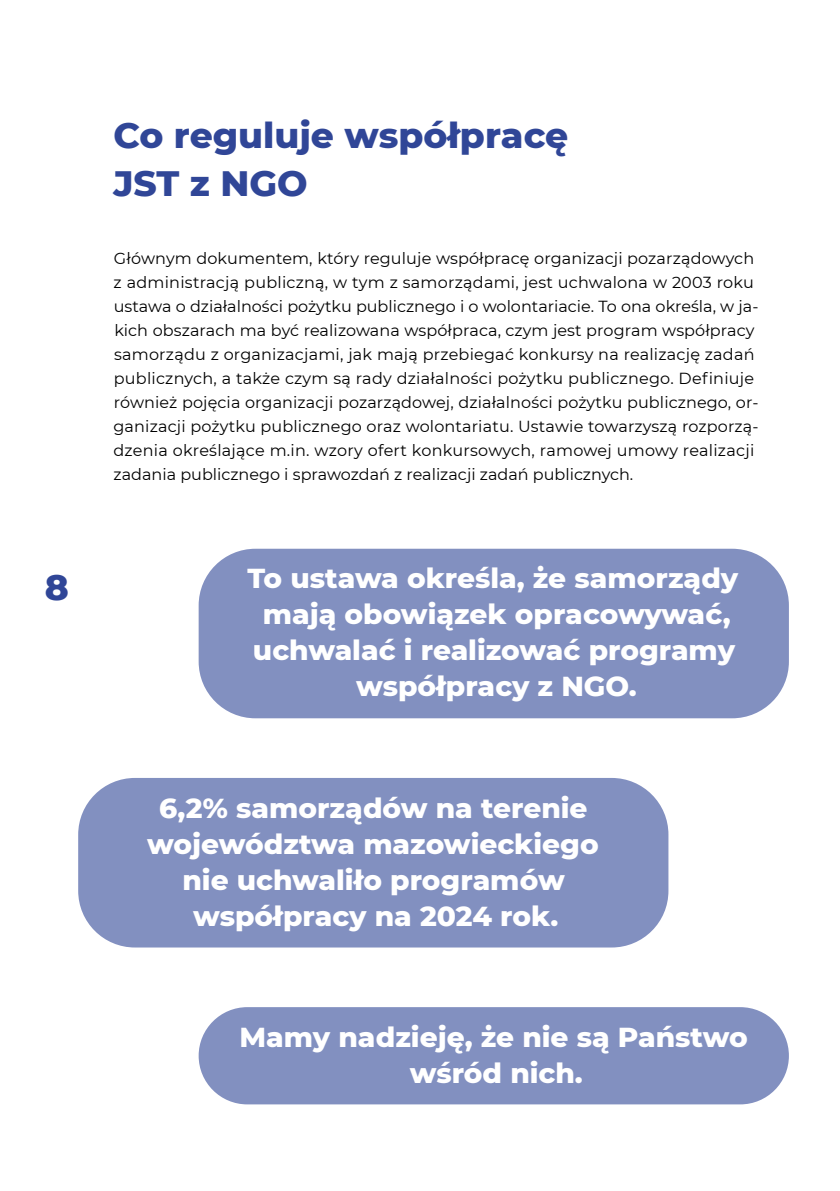
<style>
.page{position:relative;width:840px;height:1191px;background:#fff}
.page>*{position:absolute;margin:0;border:0;box-sizing:border-box;transform-origin:0 0}
.t1{font:800 36px/48px "Montserrat";color:#304697}
.t2{font:800 28px/36px "Montserrat";color:#fff;text-align:center}
.t3{font:16px/24px "Montserrat";letter-spacing:.005em;color:#000}
</style>
<div class="page">
<div style="left:198px;top:549px;width:590px;height:169px;background:#8290c0;border-radius:57px"></div>
<div style="left:78px;top:778px;width:590px;height:169px;background:#8290c0;border-radius:57px"></div>
<div style="left:198px;top:1007px;width:590px;height:97px;background:#8290c0;border-radius:49px"></div>
<h1 class="t1" style="left:45px;top:561px;width:26px">8</h1>
<h1 class="t1" style="left:113px;top:109px;width:456px">Co reguluje współpracę<br>JST z NGO</h1>
<p class="t3" style="left:113px;top:246px;width:646px">Głównym dokumentem, który reguluje współpracę organizacji pozarządowych z administracją publiczną, w tym z samorządami, jest uchwalona w 2003 roku ustawa o działalności pożytku publicznego i o wolontariacie. To ona określa, w ja&shy;kich obszarach ma być realizowana współpraca, czym jest program współpracy samorządu z organizacjami, jak mają przebiegać konkursy na realizację zadań publicznych, a także czym są rady działalności pożytku publicznego. Definiuje również pojęcia organizacji pozarządowej, działalności pożytku publicznego, or&shy;ganizacji pożytku publicznego oraz wolontariatu. Ustawie towarzyszą rozporzą&shy;dzenia określające m.in. wzory ofert konkursowych, ramowej umowy realizacji zadania publicznego i sprawozdań z realizacji zadań publicznych.</p>
<h2 class="t2" style="left:247px;top:559px;width:492px">To ustawa określa, że samorządy mają obowiązek opracowywać, uchwalać i realizować programy współpracy z NGO.</h2>
<h2 class="t2" style="left:147px;top:788px;width:453px">6,2% samorządów na terenie województwa mazowieckiego nie uchwaliło programów współpracy na 2024 rok.</h2>
<h2 class="t2" style="left:239px;top:1017px;width:509px">Mamy nadzieję, że nie są Państwo wśród nich.</h2>
</div>
